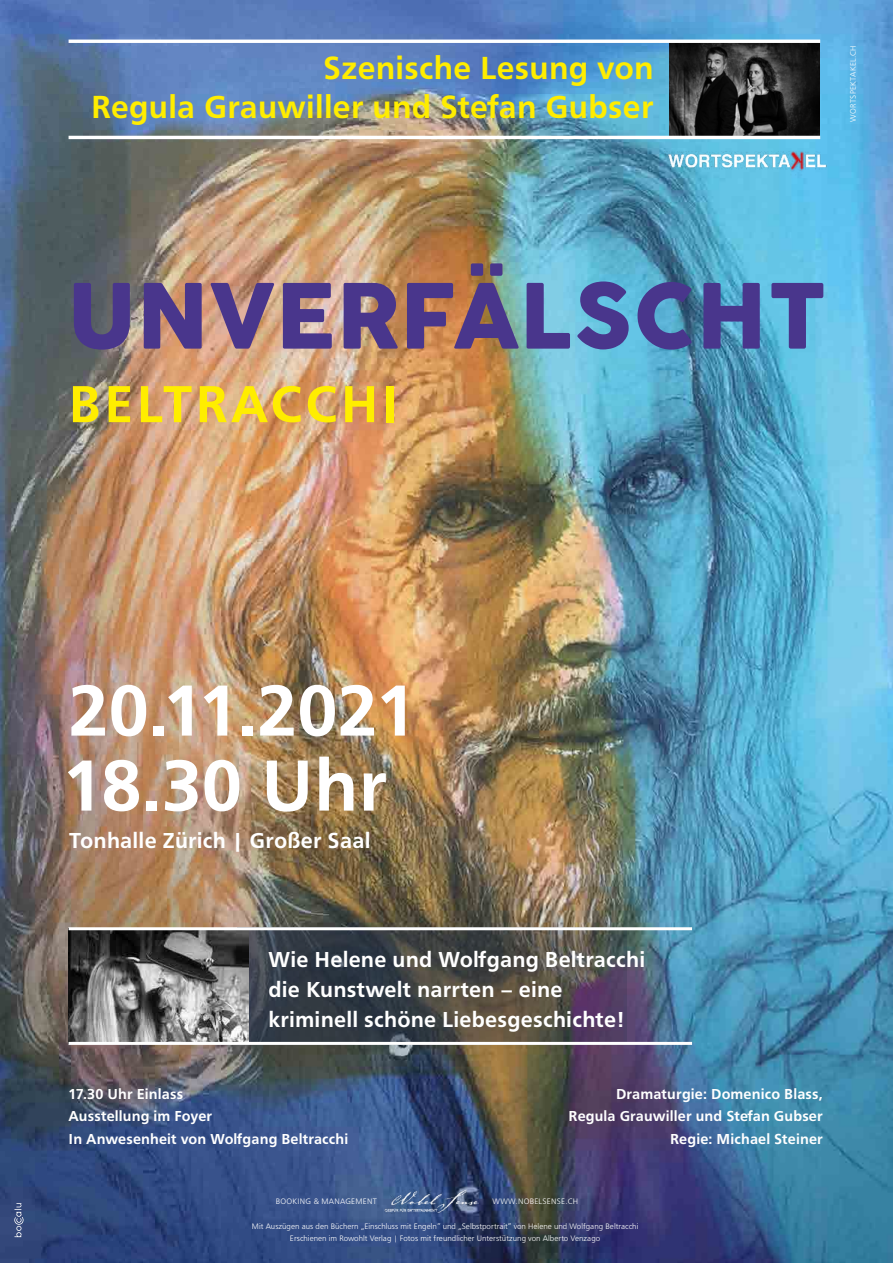
<style>
.page{position:relative;width:893px;height:1263px;background:#fff}
.page>*{position:absolute;margin:0;border:0;box-sizing:border-box;transform-origin:0 0}
.t1{font:88.5px "COCOGOOSE";letter-spacing:.01em;color:#49368c}
.t2{font:700 75px/75px "Front Page";color:#fff}
.t3{font:700 54px "Front Page";letter-spacing:.06em;color:#ffed00}
.t4{font:700 33.22px/38.3px "Front Page";letter-spacing:.01em;color:#ffed00;text-align:right}
.t5{font:700 22.5px/30px "Front Page";letter-spacing:.01em;color:#fff}
.t6{font:700 15px/22.5px "Front Page";letter-spacing:.01em;color:#fff;text-align:right}
.t7{font:300 8.25px/12px "Front Page";letter-spacing:.005em;color:#fff;text-align:center}
.t8{font:300 8.25px "Front Page";letter-spacing:.03em;color:#fff}
</style>
<div class="page">
<img style="left:0;top:0;width:893px;height:1263px">
<img style="left:385px;top:1189px;width:93px;height:24px">
<svg style="left:14px;top:1203px;width:10px;height:34px"></svg>
<img style="left:659px;top:145px;width:178px;height:32px">
<img style="left:670px;top:43px;width:150px;height:93px">
<hr style="left:69px;top:136px;width:751px;height:3px;background:#fff">
<hr style="left:69px;top:40px;width:751px;height:3px;background:#fff">
<svg style="left:249px;top:930px;width:378px;height:112px;background:#444448"></svg>
<img style="left:69px;top:930px;width:180px;height:112px">
<hr style="left:69px;top:1042px;width:623px;height:3px;background:#fff">
<hr style="left:69px;top:927px;width:623px;height:3px;background:#fff">
<h3 class="t4" style="left:91px;top:49px;width:564px">Szenische Lesung von<br>Regula Grauwiller und Stefan Gubser</h3>
<p class="t8" style="left:848px;top:122px;width:78px;rotate:-90deg">WORTSPEKTAKEL.CH</p>
<h1 class="t1" style="left:67px;top:256px;width:761px">UNVERFÄLSCHT</h1>
<h3 class="t3" style="left:69px;top:373px;width:331px">BELTRACCHI</h3>
<h2 class="t2" style="left:63px;top:673px;width:355px">20.11.2021<br>18.30 Uhr</h2>
<h3 class="t5" style="left:69px;top:826px;width:303px">Tonhalle Zürich | Großer Saal</h3>
<h3 class="t5" style="left:268px;top:945px;width:378px">Wie Helene und Wolfgang Beltracchi die Kunstwelt narrten – eine kriminell schöne Liebesgeschichte!</h3>
<h3 class="t6" style="left:69px;top:1082px;width:281px;text-align:left">17.30 Uhr Einlass<br>Ausstellung im Foyer<br>In Anwesenheit von Wolfgang Beltracchi</h3>
<h3 class="t6" style="left:569px;top:1082px;width:256px">Dramaturgie: Domenico Blass,<br>Regula Grauwiller und Stefan Gubser<br>Regie: Michael Steiner</h3>
<p class="t8" style="left:276px;top:1197px;width:102px">BOOKING &amp; MANAGEMENT</p>
<p class="t8" style="left:493px;top:1197px;width:87px">WWW.NOBELSENSE.CH</p>
<p class="t7" style="left:252px;top:1220px;width:388px">Mit Auszügen aus den Büchern „Einschluss mit Engeln“ und „Selbstportrait“ von Helene und Wolfgang Beltracchi<br>Erschienen im Rowohlt Verlag | Fotos mit freundlicher Unterstützung von Alberto Venzago</p>
</div>
